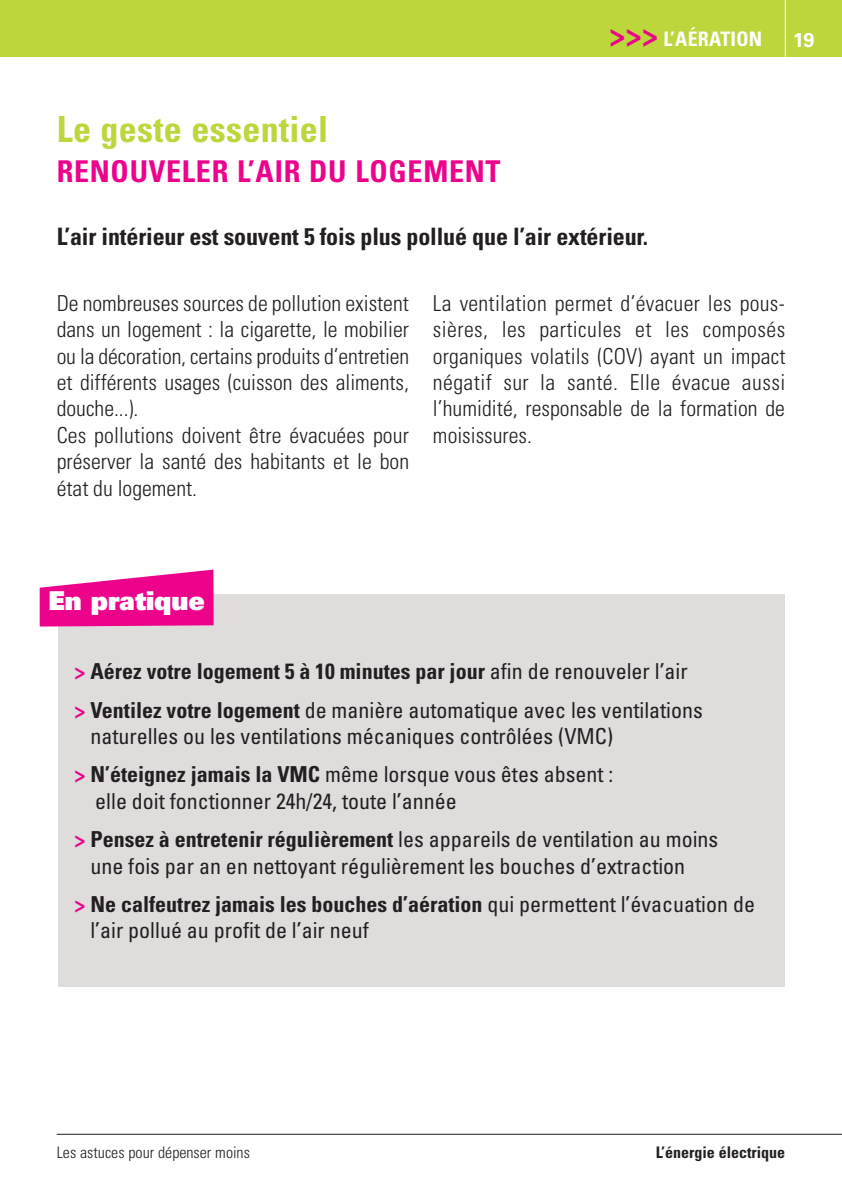
<style>
.page{position:relative;width:842px;height:1191px;background:#fff}
.page>*{position:absolute;margin:0;border:0;box-sizing:border-box;transform-origin:0 0}
.t1{font:700 condensed 36px "Univers";letter-spacing:.01em;color:#bdd63c}
.t2{font:700 condensed 30px "Univers";letter-spacing:.025em;color:#ed028c}
.t3{font:900 26px "Univers";color:#fff}
.t4{font:700 condensed 24px "Univers";letter-spacing:-.005em;color:#231f20}
.t5{font:condensed 22px/38.4px "Univers";color:#231f20}
.t6{font:300 condensed 22px/26.4px "Univers";color:#231f20}
.t7{font:700 condensed 20px "Univers";letter-spacing:.01em;color:#fff}
.t8{font:700 20px "Univers";color:#fff}
.t9{font:300 condensed 16px "Univers";color:#231f20}
.t10{font:700 condensed 16px "Univers";color:#231f20}
.s1{font-size:32px;color:#ed028c}
.s2{font-weight:700;color:#ed028c}
.s3{font-weight:700}
</style>
<div class="page">
<div style="left:0;top:0;width:842px;height:57px;background:#bdd63c"></div>
<hr style="left:785px;top:0;width:1px;height:57px;background:#fff">
<hr style="left:57px;top:1134px;width:785px;height:1px;background:#231f20">
<div style="left:59px;top:594px;width:726px;height:392px;background:#dedddc"></div>
<svg style="left:40px;top:569px;width:174px;height:57px"></svg>
<h1 class="t1" style="left:57px;top:116px;width:273px">Le geste essentiel</h1>
<h2 class="t2" style="left:57px;top:160px;width:445px">RENOUVELER L’AIR DU LOGEMENT</h2>
<p class="t7" style="left:609px;top:32px;width:154px"><span class="s1">&gt;&gt;&gt;</span> L’AÉRATION</p>
<p class="t8" style="left:793px;top:32px;width:23px">19</p>
<p class="t4" style="left:57px;top:228px;width:593px">L’air intérieur est souvent 5 fois plus pollué que l’air extérieur.</p>
<p class="t6" style="left:57px;top:292px;width:354px">De nombreuses sources de pollution existent dans un logement : la cigarette, le mobilier ou la décoration, certains produits d’entretien et différents usages (cuisson des aliments, douche...).<br>Ces pollutions doivent être évacuées pour préserver la santé des habitants et le bon état du logement.</p>
<p class="t6" style="left:433px;top:292px;width:354px;text-align:justify">La ventilation permet d’évacuer les pous&shy;sières, les particules et les composés organiques volatils (COV) ayant un impact négatif sur la santé. Elle évacue aussi l’humidité, responsable de la formation de moisissures.</p>
<p class="t3" style="left:48px;top:591px;width:158px">En pratique</p>
<p class="t5" style="left:75px;top:654px;width:630px"><span class="s2">&gt;</span> <span class="s3">Aérez votre logement 5 à 10 minutes par jour</span> afin de renouveler l’air <span class="s2">&gt;</span> <span class="s3">Ventilez votre logement</span> de manière automatique avec les ventilations</p>
<p class="t5" style="left:75px;top:719px;width:540px;text-align:right">naturelles ou les ventilations mécaniques contrôlées (VMC) <span class="s2">&gt;</span> <span class="s3">N’éteignez jamais la VMC</span> même lorsque vous êtes absent :</p>
<p class="t5" style="left:75px;top:783px;width:645px;text-indent:21px">elle doit fonctionner 24h/24, toute l’année<br><span class="s2">&gt;</span> <span class="s3">Pensez à entretenir régulièrement</span> les appareils de ventilation au moins</p>
<p class="t5" style="left:75px;top:848px;width:682px;text-indent:16px">une fois par an en nettoyant régulièrement les bouches d’extraction<br><span class="s2">&gt;</span> <span class="s3">Ne calfeutrez jamais les bouches d’aération</span> qui permettent l’évacuation de</p>
<p class="t5" style="left:90px;top:913px;width:280px">l’air pollué au profit de l’air neuf</p>
<p class="t9" style="left:57px;top:1146px;width:195px">Les astuces pour dépenser moins</p>
<p class="t10" style="left:656px;top:1146px;width:131px">L’énergie électrique</p>
</div>
